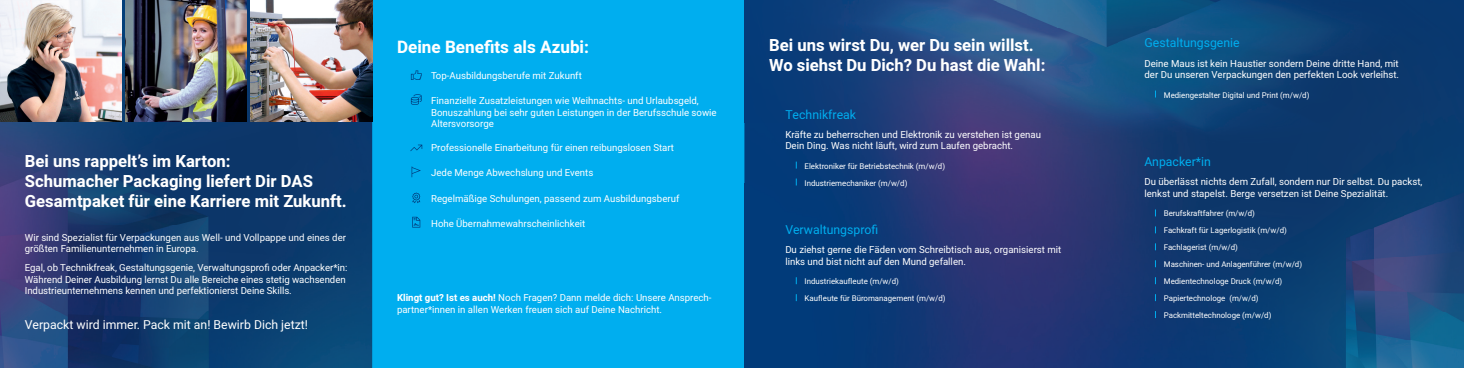
<style>
.page{position:relative;width:1464px;height:368px;background:#fff}
.page>*{position:absolute;margin:0;border:0;box-sizing:border-box;transform-origin:0 0}
.t1{font:700 17.06px "Heebo";color:#fff}
.t2{font:700 16.62px/19.9px "Heebo";color:#fff}
.t3{font:12.25px "Heebo";color:#00aeef}
.t4{font:12.25px "Heebo";color:#fff}
.t5{font:9.62px/11.5px "Heebo";color:#fff}
.t6{font:7.88px/16.9px "Heebo";color:#fff}
.s1{font-weight:700}
</style>
<div class="page">
<div style="left:372px;top:0;width:372px;height:367px;background:#00aeef"></div>
<img style="left:217px;top:0;width:155px;height:367px">
<img style="left:0;top:0;width:217px;height:140px">
<img style="left:0;top:140px;width:226px;height:227px">
<img style="left:744px;top:123px;width:500px;height:244px">
<img style="left:1244px;top:142px;width:63px;height:225px">
<div style="left:1307px;top:123px;width:156px;height:51px;background:#093a6d"></div>
<div style="left:744px;top:0;width:40px;height:123px;background:#053b79"></div>
<div style="left:1422px;top:0;width:41px;height:123px;background:#09396f"></div>
<img style="left:1285px;top:174px;width:178px;height:193px">
<img style="left:784px;top:0;width:638px;height:142px">
<svg style="left:411px;top:70px;width:10px;height:10px"></svg>
<svg style="left:411px;top:94px;width:10px;height:11px"></svg>
<svg style="left:410px;top:144px;width:12px;height:7px"></svg>
<svg style="left:411px;top:166px;width:10px;height:11px"></svg>
<svg style="left:412px;top:192px;width:8px;height:11px"></svg>
<svg style="left:412px;top:216px;width:8px;height:11px"></svg>
<img style="left:125px;top:0;width:122px;height:122px">
<img style="left:251px;top:0;width:121px;height:122px">
<img style="left:0;top:0;width:122px;height:122px">
<h2 class="t2" style="left:25px;top:151px;width:323px">Bei uns rappelt’s im Karton:<br>Schumacher Packaging liefert Dir DAS<br>Gesamtpaket für eine Karriere mit Zukunft.</h2>
<p class="t5" style="left:25px;top:231px;width:323px">Wir sind Spezialist für Verpackungen aus Well- und Vollpappe und eines der größten Familienunternehmen in Europa.</p>
<p class="t5" style="left:25px;top:261px;width:324px">Egal, ob Technikfreak, Gestaltungsgenie, Verwaltungsprofi oder Anpacker*in:<br>Während Deiner Ausbildung lernst Du alle Bereiche eines stetig wachsenden<br>Industrieunternehmens kennen und perfektionierst Deine Skills.</p>
<p class="t4" style="left:25px;top:315px;width:285px">Verpackt wird immer. Pack mit an! Bewirb Dich jetzt!</p>
<h1 class="t1" style="left:397px;top:35px;width:194px">Deine Benefits als Azubi:</h1>
<p class="t5" style="left:431px;top:70px;width:152px">Top-Ausbildungsberufe mit Zukunft</p>
<p class="t5" style="left:431px;top:95px;width:287px">Finanzielle Zusatzleistungen wie Weihnachts- und Urlaubsgeld,<br>Bonuszahlung bei sehr guten Leistungen in der Berufsschule sowie<br>Altersvorsorge</p>
<p class="t5" style="left:431px;top:142px;width:244px">Professionelle Einarbeitung für einen reibungslosen Start</p>
<p class="t5" style="left:431px;top:167px;width:164px">Jede Menge Abwechslung und Events</p>
<p class="t5" style="left:431px;top:192px;width:250px">Regelmäßige Schulungen, passend zum Ausbildungsberuf</p>
<p class="t5" style="left:431px;top:217px;width:156px">Hohe Übernahmewahrscheinlichkeit</p>
<p class="t5" style="left:397px;top:291px;width:316px"><span class="s1">Klingt gut? Ist es auch!</span> Noch Fragen? Dann melde dich: Unsere Ansprech&shy;partner*innen in allen Werken freuen sich auf Deine Nachricht.</p>
<h2 class="t2" style="left:769px;top:35px;width:278px">Bei uns wirst Du, wer Du sein willst.<br>Wo siehst Du Dich? Du hast die Wahl:</h2>
<p class="t3" style="left:785px;top:105px;width:72px">Technikfreak</p>
<p class="t5" style="left:785px;top:128px;width:257px">Kräfte zu beherrschen und Elektronik zu verstehen ist genau<br>Dein Ding. Was nicht läuft, wird zum Laufen gebracht.</p>
<p class="t6" style="left:804px;top:157px;width:142px">Elektroniker für Betriebstechnik (m/w/d)<br>Industriemechaniker (m/w/d)</p>
<p class="t3" style="left:785px;top:221px;width:94px">Verwaltungsprofi</p>
<p class="t5" style="left:785px;top:243px;width:277px">Du ziehst gerne die Fäden vom Schreibtisch aus, organisierst mit links und bist nicht auf den Mund gefallen.</p>
<p class="t6" style="left:804px;top:272px;width:143px">Industriekaufleute (m/w/d)<br>Kaufleute für Büromanagement (m/w/d)</p>
<p class="t3" style="left:1144px;top:35px;width:97px">Gestaltungsgenie</p>
<p class="t5" style="left:1144px;top:57px;width:256px">Deine Maus ist kein Haustier sondern Deine dritte Hand, mit der Du unseren Verpackungen den perfekten Look verleihst.</p>
<p class="t6" style="left:1163px;top:86px;width:147px">Mediengestalter Digital und Print (m/w/d)</p>
<p class="t3" style="left:1144px;top:153px;width:68px">Anpacker*in</p>
<p class="t5" style="left:1144px;top:176px;width:279px">Du überlässt nichts dem Zufall, sondern nur Dir selbst. Du packst, lenkst und stapelst. Berge versetzen ist Deine Spezialität.</p>
<p class="t6" style="left:1163px;top:205px;width:140px">Berufskraftfahrer (m/w/d)<br>Fachkraft für Lagerlogistik (m/w/d)<br>Fachlagerist (m/w/d)<br>Maschinen- und Anlagenführer (m/w/d)<br>Medientechnologe Druck (m/w/d)<br>Papiertechnologe (m/w/d)<br>Packmitteltechnologe (m/w/d)</p>
</div>
